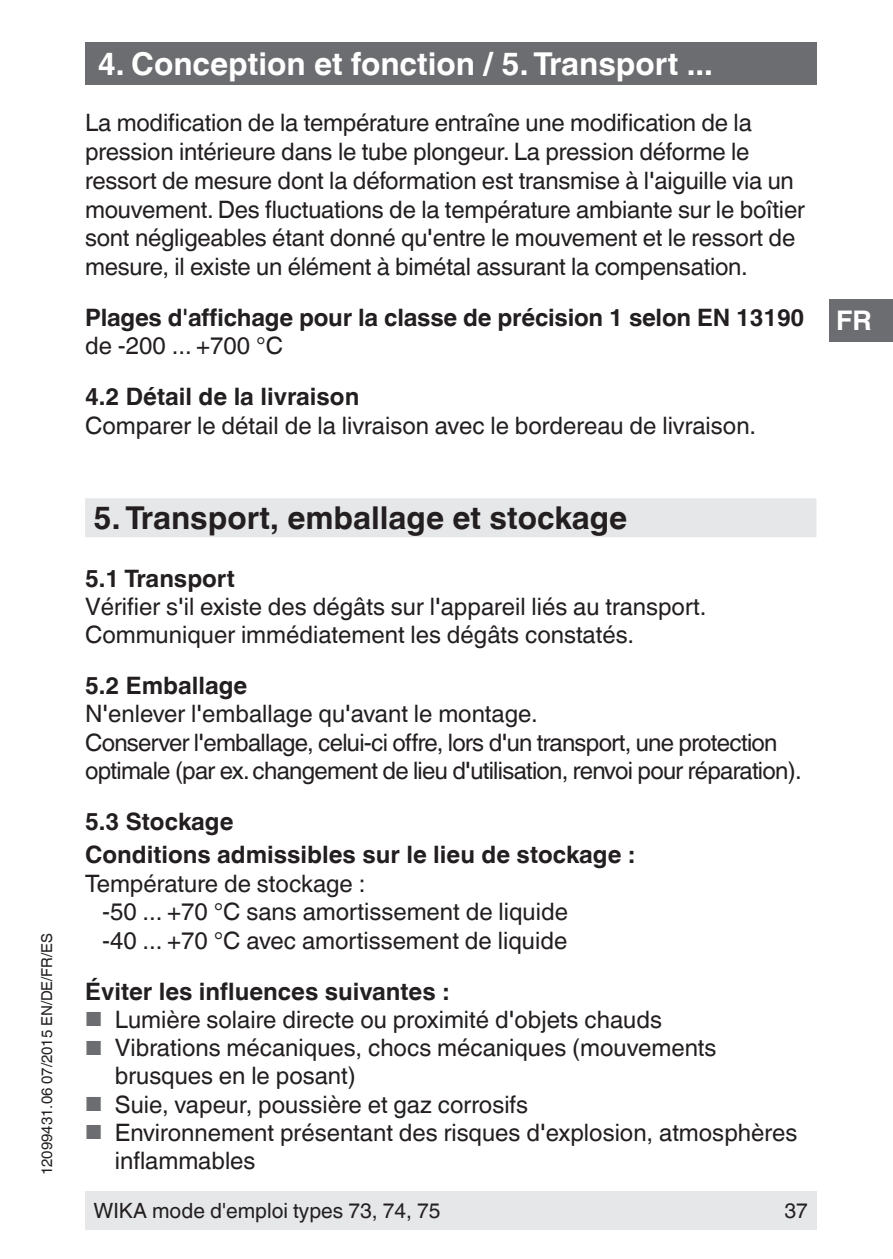
<style>
.page{position:relative;width:893px;height:1259px;background:#fff}
.page>*{position:absolute;margin:0;border:0;box-sizing:border-box;transform-origin:0 0}
.t1{font:700 31.5px "Helvetica World";color:#fff}
.t2{font:700 31.5px "Helvetica World";color:#231f20}
.t3{font:700 27px "Helvetica World";color:#fff}
.t4{font:24px/28.8px "Helvetica World";letter-spacing:-.01em;color:#231f20}
.t5{font:24px/28.5px "Helvetica World";letter-spacing:-.03em;color:#231f20}
.t6{font:700 24px/33px "Helvetica World";color:#231f20}
.t7{font:21px "Helvetica World";color:#231f20}
.t8{font:15px "Helvetica World";color:#231f20}
.s1{font-weight:700}
.s2{font-size:20.4px;color:#6c6d70}
</style>
<div class="page">
<div style="left:85px;top:1191px;width:731px;height:38px;background:#e6e7e9"></div>
<div style="left:829px;top:299px;width:64px;height:43px;background:#6c6d70"></div>
<div style="left:85px;top:43px;width:731px;height:42px;background:#6c6d70"></div>
<div style="left:85px;top:498px;width:731px;height:39px;background:#e6e7e9"></div>
<p class="t8" style="left:38px;top:1175px;width:244px;rotate:-90deg">12099431.06 07/2015 EN/DE/FR/ES</p>
<h1 class="t1" style="left:98px;top:46px;width:617px">4. Conception et fonction / 5. Transport ...</h1>
<p class="t4" style="left:85px;top:109px;width:721px">La modification de la température entraîne une modification de la pression intérieure dans le tube plongeur. La pression déforme le ressort de mesure dont la déformation est transmise à l<span class="s1">'</span>aiguille via un mouvement. Des fluctuations de la température ambiante sur le boîtier sont négligeables étant donné qu<span class="s1">'</span>entre le mouvement et le ressort de mesure, il existe un élément à bimétal assurant la compensation.</p>
<p class="t6" style="left:85px;top:301px;width:721px">Plages d'affichage pour la classe de précision 1 selon EN 13190</p>
<p class="t4" style="left:85px;top:332px;width:200px">de -200 ... +700 °C</p>
<p class="t6" style="left:85px;top:380px;width:276px">4.2 Détail de la livraison</p>
<p class="t4" style="left:85px;top:411px;width:673px">Comparer le détail de la livraison avec le bordereau de livraison.</p>
<h1 class="t2" style="left:94px;top:500px;width:535px">5. Transport, emballage et stockage</h1>
<p class="t4" style="left:85px;top:564px;width:623px"><span class="s1">5.1 Transport<br></span>Vérifier s<span class="s1">'</span>il existe des dégâts sur l<span class="s1">'</span>appareil liés au transport.<br>Communiquer immédiatement les dégâts constatés.</p>
<p class="t5" style="left:85px;top:671px;width:718px"><span class="s1">5.2 Emballage<br></span>N<span class="s1">'</span>enlever l<span class="s1">'</span>emballage qu<span class="s1">'</span>avant le montage.<br>Conserver l<span class="s1">'</span>emballage, celui-ci offre, lors d<span class="s1">'</span>un transport, une protection optimale (par ex. changement de lieu d<span class="s1">'</span>utilisation, renvoi pour réparation).</p>
<p class="t6" style="left:85px;top:805px;width:551px">5.3 Stockage<br>Conditions admissibles sur le lieu de stockage :</p>
<p class="t4" style="left:102px;top:869px;width:467px;text-indent:-17px">Température de stockage :<br>-50 ... +70 °C sans amortissement de liquide -40 ... +70 °C avec amortissement de liquide</p>
<p class="t6" style="left:85px;top:975px;width:365px">Éviter les influences suivantes :</p>
<p class="t4" style="left:85px;top:1005px;width:578px"><span class="s2">■</span> Lumière solaire directe ou proximité d<span class="s1">'</span>objets chauds</p>
<p class="t4" style="left:115px;top:1033px;width:603px;text-indent:-30px"><span class="s2">■</span> Vibrations mécaniques, chocs mécaniques (mouvements brusques en le posant)</p>
<p class="t4" style="left:85px;top:1090px;width:445px"><span class="s2">■</span> Suie, vapeur, poussière et gaz corrosifs</p>
<p class="t4" style="left:115px;top:1118px;width:684px;text-indent:-30px"><span class="s2">■</span> Environnement présentant des risques d<span class="s1">'</span>explosion, atmosphères inflammables</p>
<p class="t7" style="left:94px;top:1198px;width:348px">WIKA mode d'emploi types 73, 74, 75</p>
<p class="t7" style="left:785px;top:1198px;width:25px">37</p>
<p class="t3" style="left:836px;top:305px;width:37px">FR</p>
</div>
